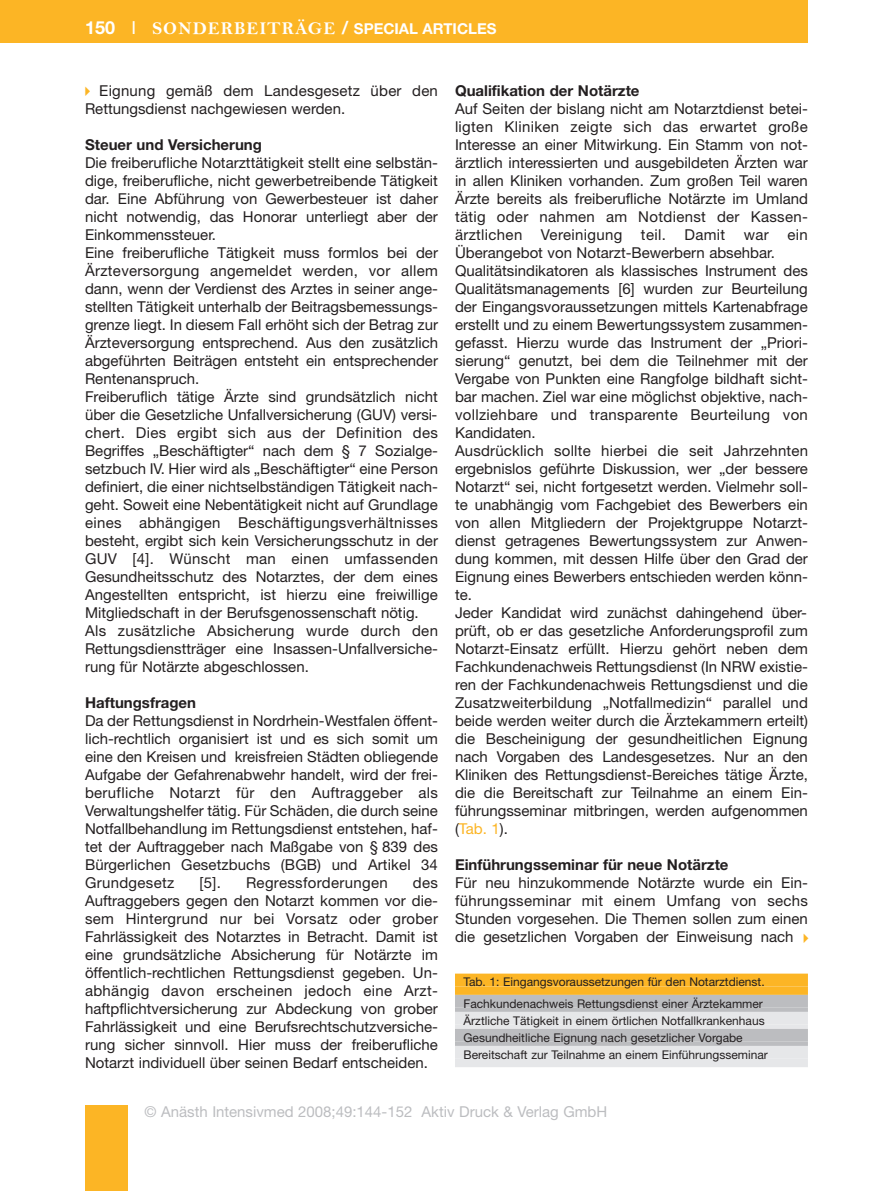
<style>
.page{position:relative;width:893px;height:1191px;background:#fff}
.page>*{position:absolute;margin:0;border:0;box-sizing:border-box;transform-origin:0 0}
.t1{font:15px/18px "Helvetica Neue";color:#231f20}
.t2{font:700 15px "Helvetica Neue";color:#231f20}
.t3{font:15px "Helvetica Neue";color:#bcbdc0}
.t4{font:700 15px "Helvetica Neue";color:#fff}
.t5{font:15px "Helvetica Neue";letter-spacing:.02em;color:#231f20}
.t6{font:12px/17px "Helvetica Neue";color:#231f20}
.s1{font-size:18px}
.s2{font-weight:400;font-size:18px}
.s3{font-family:"Bell MT Bold";font-weight:400;font-size:18px}
.s4{color:#fcb525}
</style>
<div class="page">
<div style="left:0;top:0;width:808px;height:43px;background:#fcb525"></div>
<div style="left:85px;top:1106px;width:43px;height:85px;background:#fcb525"></div>
<div style="left:455px;top:973px;width:353px;height:13px;background:#fcb525"></div>
<div style="left:455px;top:986px;width:353px;height:9px;background:#fcb525"></div>
<div style="left:455px;top:995px;width:353px;height:12px;background:#bcbdc0"></div>
<div style="left:455px;top:1007px;width:353px;height:5px;background:#bcbdc0"></div>
<div style="left:455px;top:1012px;width:353px;height:12px;background:#e6e7e9"></div>
<div style="left:455px;top:1024px;width:353px;height:5px;background:#e6e7e9"></div>
<div style="left:455px;top:1029px;width:353px;height:12px;background:#bcbdc0"></div>
<div style="left:455px;top:1041px;width:353px;height:5px;background:#bcbdc0"></div>
<div style="left:455px;top:1046px;width:353px;height:12px;background:#e6e7e9"></div>
<div style="left:455px;top:1058px;width:353px;height:9px;background:#e6e7e9"></div>
<p class="t4" style="left:85px;top:23px;width:413px"><span class="s1">150</span> <span class="s2">I</span> <span class="s3">SONDERBEITRÄGE</span> <span class="s1">/</span> SPECIAL ARTICLES</p>
<p class="t1" style="left:85px;top:83px;width:354px;text-indent:14px">Eignung gemäß dem Landesgesetz über den<br>Rettungsdienst nachgewiesen werden.</p>
<p class="t2" style="left:85px;top:139px;width:178px">Steuer und Versicherung</p>
<p class="t1" style="left:85px;top:155px;width:354px">Die freiberufliche Notarzttätigkeit stellt eine selbstän&shy;dige, freiberufliche, nicht gewerbetreibende Tätigkeit dar. Eine Abführung von Gewerbesteuer ist daher nicht notwendig, das Honorar unterliegt aber der Einkommenssteuer.<br>Eine freiberufliche Tätigkeit muss formlos bei der Ärzteversorgung angemeldet werden, vor allem dann, wenn der Verdienst des Arztes in seiner ange&shy;stellten Tätigkeit unterhalb der Beitrags be mes sungs - grenze liegt. In diesem Fall erhöht sich der Betrag zur Ärzteversorgung entsprechend. Aus den zusätzlich abgeführten Beiträgen entsteht ein entsprechender Rentenanspruch.<br>Freiberuflich tätige Ärzte sind grundsätzlich nicht über die Gesetzliche Unfallversicherung (GUV) versi&shy;chert. Dies ergibt sich aus der Definition des Begriffes „Beschäftigter“ nach dem § 7 Sozial ge - setzbuch IV. Hier wird als „Beschäftigter“ eine Person definiert, die einer nichtselbständigen Tätigkeit nach&shy;geht. Soweit eine Nebentätigkeit nicht auf Grundlage eines abhängigen Beschäftigungsverhältnisses besteht, ergibt sich kein Versicherungsschutz in der GUV [4]. Wünscht man einen umfassenden Gesundheitsschutz des Notarztes, der dem eines Angestellten entspricht, ist hierzu eine freiwillige Mitgliedschaft in der Berufsgenossenschaft nötig.<br>Als zusätzliche Absicherung wurde durch den Rettungsdienstträger eine Insassen-Unfallver siche - rung für Notärzte abgeschlossen.</p>
<p class="t2" style="left:85px;top:697px;width:113px">Haftungsfragen</p>
<p class="t1" style="left:85px;top:713px;width:355px;text-align:justify">Da der Rettungsdienst in Nordrhein-Westfalen öffent&shy;lich-rechtlich organisiert ist und es sich somit um eine den Kreisen und kreisfreien Städten obliegende Aufgabe der Gefahrenabwehr handelt, wird der frei&shy;berufliche Notarzt für den Auftraggeber als Verwaltungshelfer tätig. Für Schäden, die durch seine Notfallbehandlung im Rettungsdienst entstehen, haf&shy;tet der Auftraggeber nach Maßgabe von § 839 des Bürgerlichen Gesetzbuchs (BGB) und Artikel 34<br>Grundgesetz</p>
<p class="t1" style="left:200px;top:875px;width:23px">[5].</p>
<p class="t5" style="left:246px;top:877px;width:143px">Regressforderungen</p>
<p class="t1" style="left:85px;top:875px;width:354px;text-align:justify;text-indent:328px">des Auftraggebers gegen den Notarzt kommen vor die&shy;sem Hintergrund nur bei Vorsatz oder grober Fahrlässigkeit des Notarztes in Betracht. Damit ist eine grundsätzliche Absicherung für Notärzte im öffentlich-rechtlichen Rettungsdienst gegeben. Un - abhängig davon erscheinen jedoch eine Arzt - haftpflichtversicherung zur Abdeckung von grober Fahrlässigkeit und eine Berufs recht schutz versiche - rung sicher sinnvoll. Hier muss der freiberufliche Notarzt individuell über seinen Bedarf entscheiden.</p>
<p class="t2" style="left:455px;top:85px;width:186px">Qualifikation der Notärzte</p>
<p class="t1" style="left:455px;top:101px;width:355px">Auf Seiten der bislang nicht am Notarztdienst betei&shy;ligten Kliniken zeigte sich das erwartet große Interesse an einer Mitwirkung. Ein Stamm von not&shy;ärztlich interessierten und ausgebildeten Ärzten war in allen Kliniken vorhanden. Zum großen Teil waren Ärzte bereits als freiberufliche Notärzte im Umland tätig oder nahmen am Notdienst der Kassen - ärztlichen Vereinigung teil. Damit war ein Überangebot von Notarzt-Bewerbern absehbar.<br>Qualitätsindikatoren als klassisches Instrument des Qualitätsmanagements [6] wurden zur Beurteilung der Eingangsvoraussetzungen mittels Kartenabfrage erstellt und zu einem Bewertungssystem zusammen&shy;gefasst. Hierzu wurde das Instrument der „Priori - sierung“ genutzt, bei dem die Teilnehmer mit der Vergabe von Punkten eine Rangfolge bildhaft sicht&shy;bar machen. Ziel war eine möglichst objektive, nach&shy;vollziehbare und transparente Beurteilung von Kandidaten.<br>Ausdrücklich sollte hierbei die seit Jahrzehnten ergebnislos geführte Diskussion, wer „der bessere Notarzt“ sei, nicht fortgesetzt werden. Vielmehr soll&shy;te unabhängig vom Fachgebiet des Bewerbers ein von allen Mitgliedern der Projektgruppe Notarzt - dienst getragenes Bewertungssystem zur Anwen - dung kommen, mit dessen Hilfe über den Grad der Eignung eines Bewerbers entschieden werden könn&shy;te.<br>Jeder Kandidat wird zunächst dahingehend über&shy;prüft, ob er das gesetzliche Anforderungsprofil zum Notarzt-Einsatz erfüllt. Hierzu gehört neben dem Fachkundenachweis Rettungsdienst (In NRW existie&shy;ren der Fachkundenachweis Rettungsdienst und die Zusatzweiterbildung „Notfallmedizin“ parallel und beide werden weiter durch die Ärztekammern erteilt) die Bescheinigung der gesundheitlichen Eignung nach Vorgaben des Landesgesetzes. Nur an den Kliniken des Rettungsdienst-Bereiches tätige Ärzte, die die Bereitschaft zur Teilnahme an einem Ein - führungsseminar mitbringen, werden aufgenommen (<span class="s4">Tab. 1</span>).</p>
<p class="t2" style="left:455px;top:859px;width:275px">Einführungsseminar für neue Notärzte</p>
<p class="t1" style="left:455px;top:875px;width:354px;text-align:justify">Für neu hinzukommende Notärzte wurde ein Ein - führungsseminar mit einem Umfang von sechs Stunden vorgesehen. Die Themen sollen zum einen die gesetzlichen Vorgaben der Einweisung nach</p>
<p class="t6" style="left:463px;top:972px;width:303px;line-height:21.3px">Tab. 1: Eingangsvoraussetzungen für den Notarztdienst.<br>Fachkundenachweis Rettungsdienst einer Ärztekammer</p>
<p class="t6" style="left:463px;top:1013px;width:306px">Ärztliche Tätigkeit in einem örtlichen Notfallkrankenhaus<br>Gesundheitliche Eignung nach gesetzlicher Vorgabe<br>Bereitschaft zur Teilnahme an einem Einführungsseminar</p>
<p class="t3" style="left:145px;top:1106px;width:464px">© Anästh Intensivmed 2008;49:144-152 Aktiv Druck &amp; Verlag GmbH</p>
</div>
